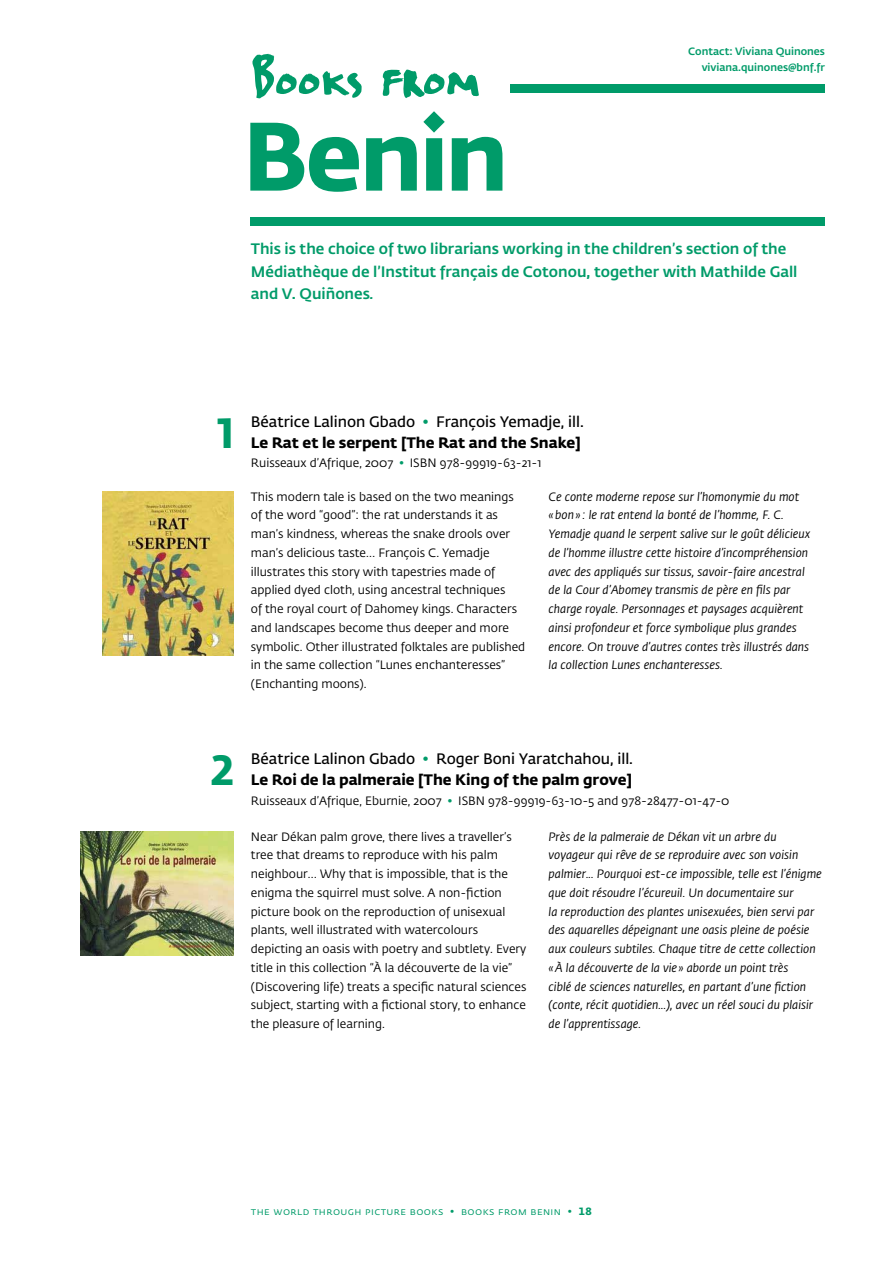
<style>
.page{position:relative;width:893px;height:1263px;background:#fff}
.page>*{position:absolute;margin:0;border:0;box-sizing:border-box;transform-origin:0 0}
.t1{font:700 96px "Fedra Sans Pro";letter-spacing:-.03em;color:#009b69}
.t2{font:64.5px "FF Erikrighthand Caps";color:#009b69}
.t3{font:700 42px "Fedra Sans Pro";color:#009b69}
.t4{font:600 15px/21px "Fedra Sans Pro";color:#000}
.t5{font:500 15px/22.5px "Fedra Sans Pro";color:#009b69}
.t6{font:12px/18.8px "Fedra Sans Pro";color:#000}
.t7{font:italic 12px/18.8px "Fedra Sans Pro";color:#000}
.t8{font:500 10.5px/16.5px "Fedra Sans Pro";color:#009b69;text-align:right}
.t9{font:10.5px "Fedra Sans Pro";letter-spacing:.04em;color:#009b69}
.s1{font-style:italic}
.s2{color:#009b69}
.s3{font-weight:700}
.s4{font-weight:700;color:#009b69}
</style>
<div class="page">
<img style="left:102px;top:491px;width:132px;height:165px">
<img style="left:81px;top:831px;width:153px;height:124px">
<div style="left:510px;top:84px;width:315px;height:8px;background:#009b69"></div>
<div style="left:251px;top:217px;width:574px;height:8px;background:#009b69"></div>
<h2 class="t2" style="left:251px;top:38px;width:230px">Books from</h2>
<h1 class="t1" style="left:242px;top:80px;width:268px">Benin</h1>
<p class="t8" style="left:688px;top:42px;width:138px">Contact: Viviana Quinones viviana.quinones@bnf.fr</p>
<p class="t5" style="left:251px;top:237px;width:548px">This is the choice of two librarians working in the children’s section of the<br>Médiathèque de l’Institut français de Cotonou, together with Mathilde Gall and V. Quiñones<span class="s1">.</span></p>
<h3 class="t3" style="left:218px;top:399px;width:17px">1</h3>
<p class="t4" style="left:251px;top:410px;width:334px">Béatrice Lalinon Gbado <span class="s2">•</span> François Yemadje, ill.<br><span class="s3">Le Rat et le serpent [The Rat and the Snake]</span></p>
<p class="t6" style="left:251px;top:453px;width:292px">Ruisseaux d’Afrique, 2007 <span class="s4">•</span> ISBN 978-99919-63-21-1</p>
<p class="t6" style="left:251px;top:487px;width:276px">This modern tale is based on the two meanings of the word “good”: the rat understands it as man’s kindness, whereas the snake drools over man’s delicious taste… François C. Yemadje illustrates this story with tapestries made of applied dyed cloth, using ancestral techniques<br>of the royal court of Dahomey kings. Characters and landscapes become thus deeper and more symbolic. Other illustrated folktales are published in the same collection “Lunes enchanteresses” (Enchanting moons).</p>
<p class="t7" style="left:549px;top:487px;width:264px">Ce conte moderne repose sur l’homonymie du mot «bon» : le rat entend la bonté de l’homme, F. C.<br>Yemadje quand le serpent salive sur le goût délicieux de l’homme illustre cette histoire d’incompréhension avec des appliqués sur tissus, savoir-faire ancestral de la Cour d’Abomey transmis de père en fils par charge royale. Personnages et paysages acquièrent ainsi profondeur et force symbolique plus grandes encore. On trouve d’autres contes très illustrés dans la collection Lunes enchanteresses.</p>
<h3 class="t3" style="left:211px;top:737px;width:24px">2</h3>
<p class="t4" style="left:251px;top:748px;width:384px">Béatrice Lalinon Gbado <span class="s2">•</span> Roger Boni Yaratchahou, ill.<br><span class="s3">Le Roi de la palmeraie [The King of the palm grove]</span></p>
<p class="t6" style="left:251px;top:791px;width:480px">Ruisseaux d’Afrique, Eburnie, 2007 <span class="s4">•</span> ISBN 978-99919-63-10-5 and 978-28477-01-47-0</p>
<p class="t6" style="left:251px;top:827px;width:277px">Near Dékan palm grove, there lives a traveller’s tree that dreams to reproduce with his palm neighbour… Why that is impossible, that is the enigma the squirrel must solve. A non-fiction picture book on the reproduction of unisexual plants, well illustrated with watercolours depicting an oasis with poetry and subtlety. Every title in this collection “À la découverte de la vie” (Discovering life) treats a specific natural sciences subject, starting with a fictional story, to enhance the pleasure of learning.</p>
<p class="t7" style="left:549px;top:827px;width:275px">Près de la palmeraie de Dékan vit un arbre du voyageur qui rêve de se reproduire avec son voisin palmier... Pourquoi est-ce impossible, telle est l’énigme que doit résoudre l’écureuil. Un documentaire sur<br>la reproduction des plantes unisexuées, bien servi par des aquarelles dépeignant une oasis pleine de poésie aux couleurs subtiles. Chaque titre de cette collection «À la découverte de la vie » aborde un point très<br>ciblé de sciences naturelles, en partant d’une fiction (conte, récit quotidien…), avec un réel souci du plaisir de l’apprentissage.</p>
<p class="t9" style="left:251px;top:1204px;width:342px">the world through picture books • books from benin • <span class="s3">18</span></p>
</div>
